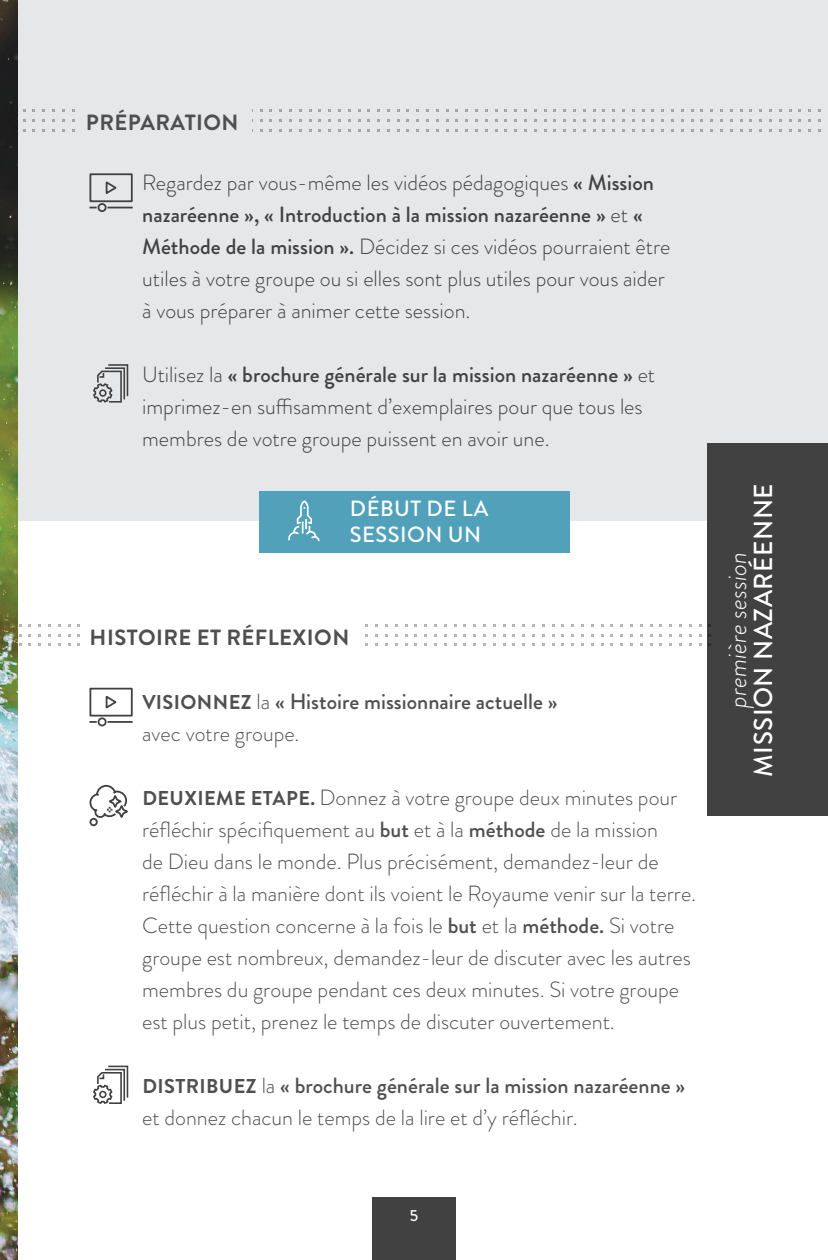
<style>
.page{position:relative;width:828px;height:1260px;background:#fff}
.page>*{position:absolute;margin:0;border:0;box-sizing:border-box;transform-origin:0 0}
.t1{font:500 26px "Brandon Grotesque";letter-spacing:.02em;color:#fff}
.t2{font:italic 300 26px "Brandon Grotesque";color:#fff}
.t3{font:300 22px/32px "Brandon Grotesque";color:#4e4f4e}
.t4{font:300 22px/32px "Brandon Grotesque";color:#414141}
.t5{font:500 22px/32px "Brandon Grotesque";color:#4e4f4e}
.t6{font:700 22px "Brandon Grotesque";letter-spacing:.02em;color:#4e4f4e}
.t7{font:500 22px/26px "Brandon Grotesque";letter-spacing:.02em;color:#fff}
.t8{font:500 16px "Brandon Grotesque";color:#fff}
.s1{font-weight:500}
.s2{font-weight:700;font-size:20px}
.s3{font-weight:300}
</style>
<div class="page">
<div style="left:372px;top:1197px;width:84px;height:63px;background:#414141"></div>
<div style="left:18px;top:0;width:810px;height:521px;background:#e6e7e9"></div>
<div style="left:708px;top:444px;width:120px;height:372px;background:#414141"></div>
<svg style="left:89px;top:173px;width:44px;height:39px"></svg>
<svg style="left:89px;top:687px;width:44px;height:40px"></svg>
<svg style="left:93px;top:364px;width:36px;height:39px"></svg>
<svg style="left:93px;top:1065px;width:36px;height:39px"></svg>
<svg style="left:89px;top:784px;width:39px;height:43px"></svg>
<img style="left:0;top:0;width:18px;height:1260px">
<div style="left:259px;top:491px;width:310px;height:62px;background:#51a1ba"></div>
<svg style="left:288px;top:500px;width:32px;height:42px"></svg>
<p class="t6" style="left:86px;top:107px;width:154px">PRÉPARATION</p>
<p class="t4" style="left:142px;top:166px;width:530px">Regardez par vous-même les vidéos pédagogiques <span class="s1">« Mission nazaréenne », « Introduction à la mission nazaréenne »</span> et <span class="s1">« Méthode de la mission ».</span> Décidez si ces vidéos pourraient être utiles à votre groupe ou si elles sont plus utiles pour vous aider à vous préparer à animer cette session.</p>
<p class="t4" style="left:142px;top:358px;width:515px">Utilisez la <span class="s1">« brochure générale sur la mission nazaréenne »</span> et imprimez-en suffisamment d’exemplaires pour que tous les membres de votre groupe puissent en avoir une.</p>
<p class="t7" style="left:350px;top:496px;width:140px">DÉBUT DE LA<br>SESSION UN</p>
<p class="t6" style="left:90px;top:622px;width:261px">HISTOIRE ET RÉFLEXION</p>
<p class="t5" style="left:142px;top:686px;width:417px"><span class="s2">VISIONNEZ</span> <span class="s3">la</span> « Histoire missionnaire actuelle » <span class="s3">avec votre groupe.</span></p>
<p class="t3" style="left:142px;top:782px;width:556px"><span class="s2">DEUXIEME ETAPE.</span> Donnez à votre groupe deux minutes pour réfléchir spécifiquement au <span class="s1">but</span> et à la <span class="s1">méthode</span> de la mission<br>de Dieu dans le monde. Plus précisément, demandez-leur de réfléchir à la manière dont ils voient le Royaume venir sur la terre.<br>Cette question concerne à la fois le <span class="s1">but</span> et la <span class="s1">méthode.</span> Si votre groupe est nombreux, demandez-leur de discuter avec les autres membres du groupe pendant ces deux minutes. Si votre groupe est plus petit, prenez le temps de discuter ouvertement.</p>
<p class="t3" style="left:142px;top:1070px;width:545px"><span class="s2">DISTRIBUEZ</span> la <span class="s1">« brochure générale sur la mission nazaréenne » </span>et donnez chacun le temps de la lire et d’y réfléchir.</p>
<p class="t8" style="left:410px;top:1204px;width:10px">5</p>
<p class="t1" style="left:745px;top:777px;width:295px;rotate:-90deg">MISSION NAZARÉENNE</p>
<p class="t2" style="left:719px;top:708px;width:157px;rotate:-90deg">première session</p>
</div>
